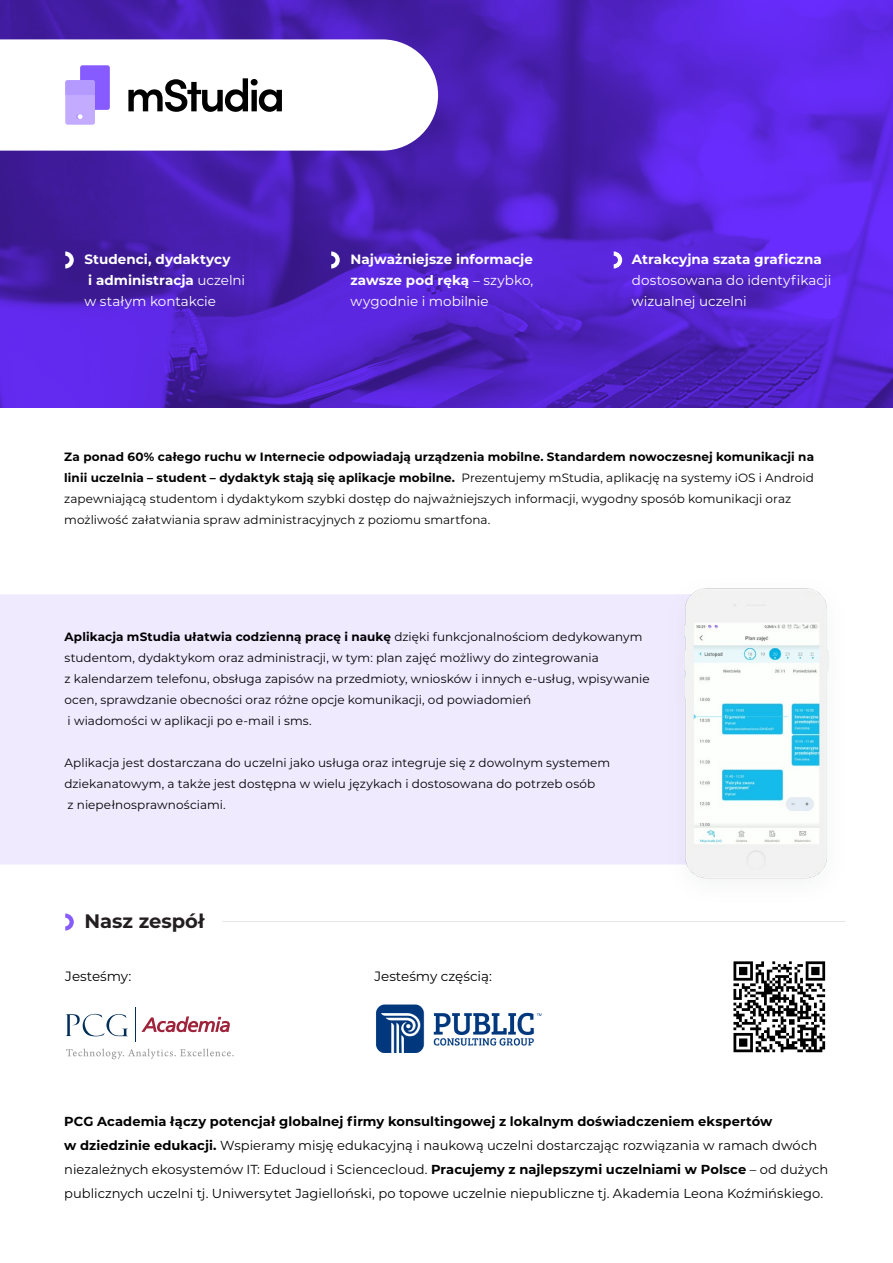
<style>
.page{position:relative;width:893px;height:1263px;background:#fff}
.page>*{position:absolute;margin:0;border:0;box-sizing:border-box;transform-origin:0 0}
.t1{font:700 19.5px "Montserrat";color:#231f20}
.t2{font:700 13.5px/21px "Montserrat";letter-spacing:.005em;color:#fff;text-align:justify}
.t3{font:13.5px/21px "Montserrat";color:#fff}
.t4{font:13.5px "Montserrat";color:#000}
.t5{font:13.05px/24px "Montserrat";color:#000}
.t6{font:12px/21px "Montserrat";letter-spacing:.005em;color:#000}
.s1{font-weight:400}
.s2{font-weight:700}
</style>
<div class="page">
<div style="left:0;top:594px;width:659px;height:270px;background:#f0eaff"></div>
<img style="left:0;top:0;width:893px;height:407px">
<svg style="left:0;top:39px;width:438px;height:112px"></svg>
<svg style="left:65px;top:913px;width:9px;height:17px"></svg>
<img style="left:376px;top:1004px;width:166px;height:49px">
<svg style="left:66px;top:1048px;width:168px;height:11px"></svg>
<svg style="left:66px;top:1014px;width:62px;height:22px"></svg>
<hr style="left:135px;top:1007px;width:1px;height:35px;background:#012d59">
<svg style="left:141px;top:1016px;width:89px;height:16px"></svg>
<hr style="left:223px;top:921px;width:622px;height:1px;background:#e4e5e6">
<svg style="left:65px;top:251px;width:9px;height:17px"></svg>
<svg style="left:331px;top:251px;width:9px;height:17px"></svg>
<svg style="left:614px;top:251px;width:8px;height:17px"></svg>
<div style="left:80px;top:65px;width:30px;height:45px;background:#865bff;border-radius:2px"></div>
<div style="left:65px;top:80px;width:30px;height:45px;background:#c3abff;border-radius:2px"></div>
<svg style="left:76px;top:114px;width:6px;height:5px"></svg>
<svg style="left:65px;top:80px;width:30px;height:15px"></svg>
<svg style="left:128px;top:78px;width:154px;height:34px"></svg>
<img style="left:659px;top:588px;width:187px;height:334px">
<img style="left:733px;top:961px;width:93px;height:92px">
<p class="t2" style="left:84px;top:248px;width:162px;text-align:left">Studenci, dydaktycy<br>i administracja <span class="s1">uczelni w stałym kontakcie</span></p>
<p class="t2" style="left:350px;top:248px;width:184px">Najważniejsze informacje zawsze pod ręką <span class="s1">– szybko, wygodnie i mobilnie</span></p>
<p class="t2" style="left:632px;top:248px;width:191px">Atrakcyjna szata graficzna</p>
<p class="t3" style="left:632px;top:269px;width:201px">dostosowana do identyfikacji wizualnej uczelni</p>
<p class="t6" style="left:64px;top:446px;width:751px"><span class="s2">Za ponad 60% całego ruchu w Internecie odpowiadają urządzenia mobilne. Standardem nowoczesnej komunikacji na linii uczelnia – student – dydaktyk stają się aplikacje mobilne.</span> Prezentujemy mStudia, aplikację na systemy iOS i Android zapewniającą studentom i dydaktykom szybki dostęp do najważniejszych informacji, wygodny sposób komunikacji oraz możliwość załatwiania spraw administracyjnych z poziomu smartfona.</p>
<p class="t6" style="left:65px;top:626px;width:587px"><span class="s2">Aplikacja mStudia ułatwia codzienną pracę i naukę</span> dzięki funkcjonalnościom dedykowanym studentom, dydaktykom oraz administracji, w tym: plan zajęć możliwy do zintegrowania<br>z kalendarzem telefonu, obsługa zapisów na przedmioty, wniosków i innych e-usług, wpisywanie ocen, sprawdzanie obecności oraz różne opcje komunikacji, od powiadomień<br>i wiadomości w aplikacji po e-mail i sms.</p>
<p class="t6" style="left:65px;top:752px;width:547px">Aplikacja jest dostarczana do uczelni jako usługa oraz integruje się z dowolnym systemem dziekanatowym, a także jest dostępna w wielu językach i dostosowana do potrzeb osób<br>z niepełnosprawnościami.</p>
<h1 class="t1" style="left:84px;top:907px;width:121px">Nasz zespół</h1>
<p class="t4" style="left:65px;top:967px;width:67px">Jesteśmy:</p>
<p class="t4" style="left:374px;top:967px;width:119px">Jesteśmy częścią:</p>
<p class="t5" style="left:64px;top:1109px;width:765px"><span class="s2">PCG Academia łączy potencjał globalnej firmy konsultingowej z lokalnym doświadczeniem ekspertów<br>w dziedzinie edukacji.</span> Wspieramy misję edukacyjną i naukową uczelni dostarczając rozwiązania w ramach dwóch niezależnych ekosystemów IT: Educloud i Sciencecloud. <span class="s2">Pracujemy z najlepszymi uczelniami w Polsce</span> – od dużych publicznych uczelni tj. Uniwersytet Jagielloński, po topowe uczelnie niepubliczne tj. Akademia Leona Koźmińskiego.</p>
</div>
